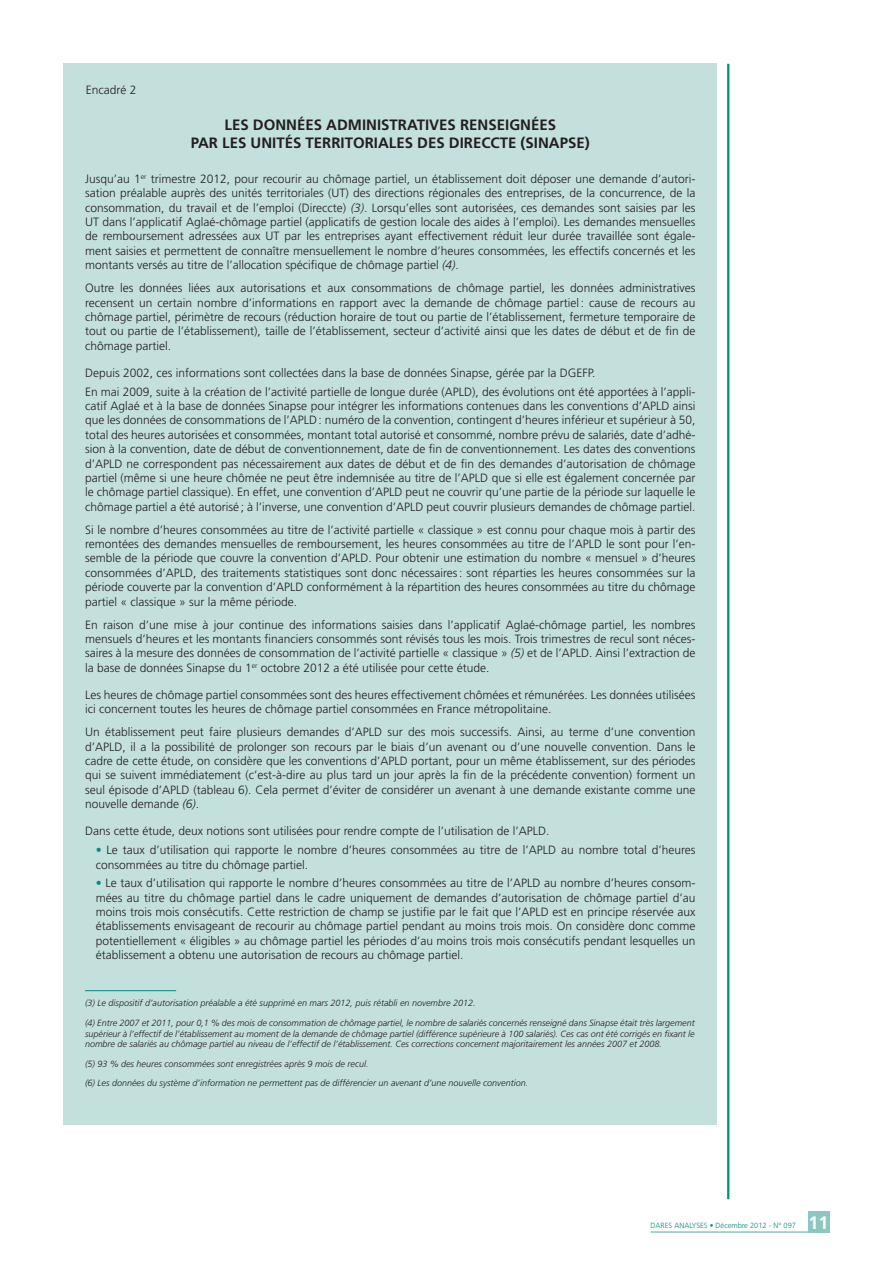
<style>
.page{position:relative;width:893px;height:1263px;background:#fff}
.page>*{position:absolute;margin:0;border:0;box-sizing:border-box;transform-origin:0 0}
.t1{font:700 18px "Frutiger";color:#fff}
.t2{font:700 15px "Frutiger";color:#231f20}
.t3{font:300 12px/14.4px "Frutiger";color:#231f20;text-align:justify}
.t4{font:italic 300 9px/19.4px "Frutiger";color:#231f20}
.t5{font:300 7.5px "Frutiger";color:#008e7f}
.s1{font-style:italic}
.s2{color:#008e7f}
</style>
<div class="page">
<hr style="left:727px;top:64px;width:2px;height:1135px;background:#008e7f">
<div style="left:808px;top:1211px;width:21px;height:22px;background:#8cc7c2"></div>
<hr style="left:651px;top:1231px;width:178px;height:2px;background:#8cc7c2">
<div style="left:64px;top:64px;width:653px;height:1061px;background:#c3e0dd"></div>
<hr style="left:85px;top:990px;width:91px;height:1px;background:#008e7f">
<p class="t3" style="left:86px;top:83px;width:52px">Encadré 2</p>
<p class="t2" style="left:225px;top:116px;width:39px">LES DONNÉES</p>
<p class="t2" style="left:326px;top:116px;width:10px">ADMINISTRATI</p>
<p class="t2" style="left:429px;top:116px;width:40px">VES RENSEI</p>
<p class="t2" style="left:509px;top:116px;width:21px">GNÉES</p>
<p class="t2" style="left:191px;top:134px;width:10px">PAR</p>
<p class="t2" style="left:222px;top:134px;width:9px">LES</p>
<p class="t2" style="left:251px;top:134px;width:10px">UNITÉS</p>
<p class="t2" style="left:306px;top:134px;width:10px">TERRITORIALES</p>
<p class="t2" style="left:417px;top:134px;width:10px">DES</p>
<p class="t2" style="left:449px;top:134px;width:20px">DIRECCTE</p>
<p class="t2" style="left:521px;top:134px;width:23px">(SINAPSE</p>
<p class="t2" style="left:585px;top:134px;width:6px">)</p>
<p class="t3" style="left:85px;top:172px;width:612px">Jusqu’au 1<sup>er</sup> trimestre 2012, pour recourir au chômage partiel, un établissement doit déposer une demande d’autori&shy;sation préalable auprès des unités territoriales (UT) des directions régionales des entreprises, de la concurrence, de la consommation, du travail et de l’emploi (Direccte) <span class="s1">(3)</span>. Lorsqu’elles sont autorisées, ces demandes sont saisies par les UT dans l’applicatif Aglaé-chômage partiel (applicatifs de gestion locale des aides à l’emploi). Les demandes mensuelles de remboursement adressées aux UT par les entreprises ayant effectivement réduit leur durée travaillée sont égale&shy;ment saisies et permettent de connaître mensuellement le nombre d’heures consommées, les effectifs concernés et les montants versés au titre de l’allocation spécifique de chômage partiel <span class="s1">(4)</span>.</p>
<p class="t3" style="left:85px;top:281px;width:612px">Outre les données liées aux autorisations et aux consommations de chômage partiel, les données administratives recensent un certain nombre d’informations en rapport avec la demande de chômage partiel: cause de recours au chômage partiel, périmètre de recours (réduction horaire de tout ou partie de l’établissement, fermeture temporaire de tout ou partie de l’établissement), taille de l’établissement, secteur d’activité ainsi que les dates de début et de fin de chômage partiel.</p>
<p class="t3" style="left:85px;top:364px;width:612px;line-height:18.6px">Depuis 2002, ces informations sont collectées dans la base de données Sinapse, gérée par la DGEFP.<br>En mai 2009, suite à la création de l’activité partielle de longue durée (APLD), des évolutions ont été apportées à l’appli-</p>
<p class="t3" style="left:85px;top:399px;width:612px">catif Aglaé et à la base de données Sinapse pour intégrer les informations contenues dans les conventions d’APLD ainsi que les données de consommations de l’APLD: numéro de la convention, contingent d’heures inférieur et supérieur à 50, total des heures autorisées et consommées, montant total autorisé et consommé, nombre prévu de salariés, date d’adhé&shy;sion à la convention, date de début de conventionnement, date de fin de conventionnement. Les dates des conventions d’APLD ne correspondent pas nécessairement aux dates de début et de fin des demandes d’autorisation de chômage partiel (même si une heure chômée ne peut être indemnisée au titre de l’APLD que si elle est également concernée par le chômage partiel classique). En effet, une convention d’APLD peut ne couvrir qu’une partie de la période sur laquelle le chômage partiel a été autorisé; à l’inverse, une convention d’APLD peut couvrir plusieurs demandes de chômage partiel.</p>
<p class="t3" style="left:85px;top:522px;width:612px">Si le nombre d’heures consommées au titre de l’activité partielle « classique » est connu pour chaque mois à partir des remontées des demandes mensuelles de remboursement, les heures consommées au titre de l’APLD le sont pour l’en&shy;semble de la période que couvre la convention d’APLD. Pour obtenir une estimation du nombre « mensuel » d’heures consommées d’APLD, des traitements statistiques sont donc nécessaires: sont réparties les heures consommées sur la période couverte par la convention d’APLD conformément à la répartition des heures consommées au titre du chômage partiel « classique » sur la même période.</p>
<p class="t3" style="left:85px;top:617px;width:612px">En raison d’une mise à jour continue des informations saisies dans l’applicatif Aglaé-chômage partiel, les nombres mensuels d’heures et les montants financiers consommés sont révisés tous les mois. Trois trimestres de recul sont néces&shy;saires à la mesure des données de consommation de l’activité partielle « classique » <span class="s1">(5)</span> et de l’APLD. Ainsi l’extraction de la base de données Sinapse du 1<sup>er</sup> octobre 2012 a été utilisée pour cette étude.</p>
<p class="t3" style="left:85px;top:688px;width:612px">Les heures de chômage partiel consommées sont des heures effectivement chômées et rémunérées. Les données utilisées ici concernent toutes les heures de chômage partiel consommées en France métropolitaine.</p>
<p class="t3" style="left:85px;top:725px;width:612px">Un établissement peut faire plusieurs demandes d’APLD sur des mois successifs. Ainsi, au terme d’une convention d’APLD, il a la possibilité de prolonger son recours par le biais d’un avenant ou d’une nouvelle convention. Dans le cadre de cette étude, on considère que les conventions d’APLD portant, pour un même établissement, sur des périodes qui se suivent immédiatement (c’est-à-dire au plus tard un jour après la fin de la précédente convention) forment un seul épisode d’APLD (tableau 6). Cela permet d’éviter de considérer un avenant à une demande existante comme une nouvelle demande <span class="s1">(6)</span>.</p>
<p class="t3" style="left:85px;top:824px;width:466px">Dans cette étude, deux notions sont utilisées pour rendre compte de l’utilisation de l’APLD.</p>
<p class="t3" style="left:96px;top:843px;width:601px"><span class="s2">•</span> Le taux d’utilisation qui rapporte le nombre d’heures consommées au titre de l’APLD au nombre total d’heures consommées au titre du chômage partiel.</p>
<p class="t3" style="left:96px;top:876px;width:601px"><span class="s2">•</span> Le taux d’utilisation qui rapporte le nombre d’heures consommées au titre de l’APLD au nombre d’heures consom&shy;mées au titre du chômage partiel dans le cadre uniquement de demandes d’autorisation de chômage partiel d’au moins trois mois consécutifs. Cette restriction de champ se justifie par le fait que l’APLD est en principe réservée aux établissements envisageant de recourir au chômage partiel pendant au moins trois mois. On considère donc comme potentiellement « éligibles » au chômage partiel les périodes d’au moins trois mois consécutifs pendant lesquelles un établissement a obtenu une autorisation de recours au chômage partiel.</p>
<p class="t4" style="left:85px;top:994px;width:611px">(3) Le dispositif d’autorisation préalable a été supprimé en mars 2012, puis rétabli en novembre 2012.<br>(4) Entre 2007 et 2011, pour 0,1 % des mois de consommation de chômage partiel, le nombre de salariés concernés renseigné dans Sinapse était très largement</p>
<p class="t4" style="left:85px;top:1028px;width:611px;line-height:10.8px">supérieur à l’effectif de l’établissement au moment de la demande de chômage partiel (différence supérieure à 100 salariés). Ces cas ont été corrigés en fixant le nombre de salariés au chômage partiel au niveau de l’effectif de l’établissement. Ces corrections concernent majoritairement les années 2007 et 2008.</p>
<p class="t4" style="left:85px;top:1054px;width:445px">(5) 93 % des heures consommées sont enregistrées après 9 mois de recul.<br>(6) Les données du système d’information ne permettent pas de différencier un avenant d’une nouvelle convention.</p>
<p class="t5" style="left:651px;top:1221px;width:147px">DARES ANALYSES • Décembre 2012 - N° 097</p>
<h1 class="t1" style="left:808px;top:1212px;width:22px">11</h1>
</div>
